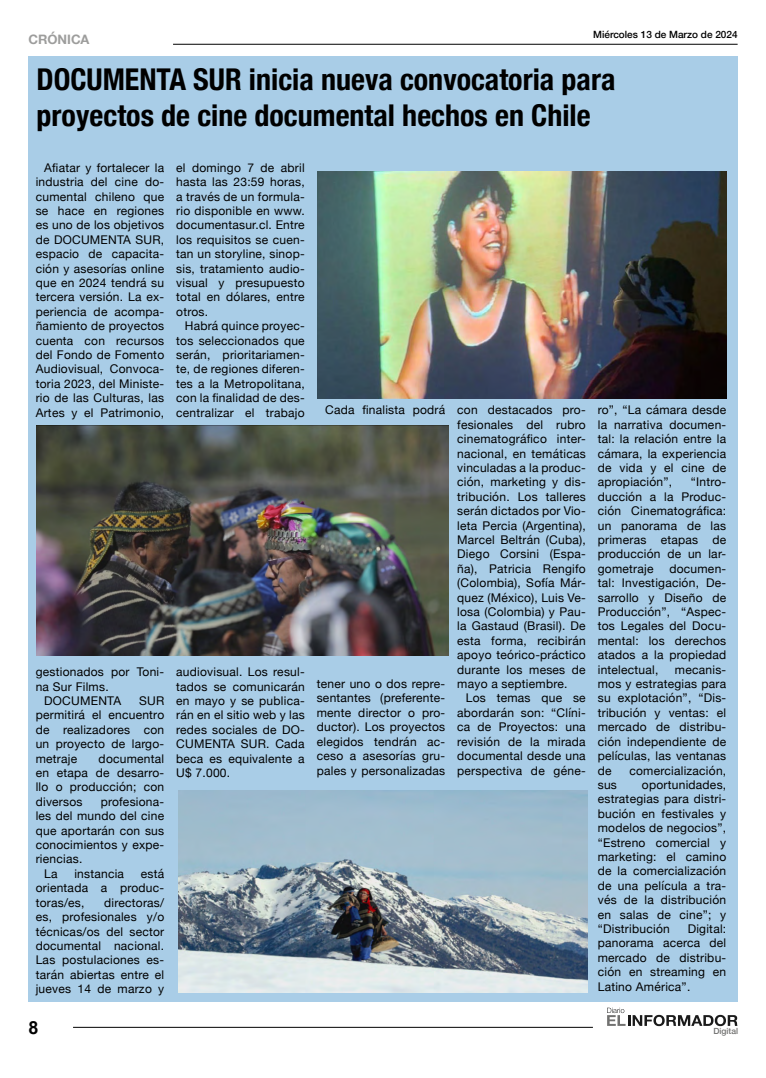
<style>
.page{position:relative;width:766px;height:1078px;background:#fff}
.page>*{position:absolute;margin:0;border:0;box-sizing:border-box;transform-origin:0 0}
.t1{font:700 condensed 30px/36px "Helvetica Neue";color:#000}
.t2{font:700 18px "Arial";color:#000}
.t3{font:700 13px "Helvetica Neue";color:#9d9d9c}
.t4{font:12px/14.4px "Helvetica Neue";letter-spacing:.02em;color:#000;text-align:justify}
.t5{font:500 10px "Helvetica Neue";color:#000}
.t6{font:500 8.5px "Helvetica Neue";color:#717170}
</style>
<div class="page">
<hr style="left:173px;top:44px;width:564px;height:1px;background:#000">
<hr style="left:73px;top:1026px;width:519px;height:1px;background:#000">
<svg style="left:607px;top:1007px;width:130px;height:18px"></svg>
<div style="left:28px;top:57px;width:709px;height:945px;background:#a9cde7"></div>
<hr style="left:233px;top:1077px;width:131px;height:1px;background:#000">
<img style="left:317px;top:172px;width:409px;height:226px">
<img style="left:37px;top:425px;width:411px;height:230px">
<img style="left:179px;top:790px;width:408px;height:202px">
<p class="t3" style="left:28px;top:29px;width:63px">CRÓNICA</p>
<p class="t5" style="left:593px;top:27px;width:146px">Miércoles 13 de Marzo de 2024</p>
<h1 class="t1" style="left:36px;top:59px;width:580px">DOCUMENTA SUR inicia nueva convocatoria para proyectos de cine documental hechos en Chile</h1>
<p class="t4" style="left:36px;top:161px;width:130px;text-indent:9px">Afiatar y fortalecer la industria del cine do&shy;cumental chileno que se hace en regiones es uno de los objetivos de DOCUMENTA SUR, espacio de capacita&shy;ción y asesorías online que en 2024 tendrá su tercera versión. La ex&shy;periencia de acompa&shy;ñamiento de proyectos cuenta con recursos del Fondo de Fomento Audiovisual, Convoca&shy;toria 2023, del Ministe&shy;rio de las Culturas, las Artes y el Patrimonio,</p>
<p class="t4" style="left:176px;top:161px;width:130px">el domingo 7 de abril hasta las 23:59 horas, a través de un formula&shy;rio disponible en www. documentasur.cl. Entre los requisitos se cuen&shy;tan un storyline, sinop&shy;sis, tratamiento audio&shy;visual y presupuesto total en dólares, entre otros.</p>
<p class="t4" style="left:176px;top:319px;width:130px;text-indent:9px">Habrá quince proyec&shy;tos seleccionados que serán, prioritariamen&shy;te, de regiones diferen&shy;tes a la Metropolitana, con la finalidad de des&shy;centralizar el trabajo</p>
<p class="t4" style="left:325px;top:403px;width:121px">Cada finalista podrá</p>
<p class="t4" style="left:36px;top:665px;width:130px">gestionados por Toni-</p>
<p class="t4" style="left:36px;top:679px;width:74px">na Sur Films.</p>
<p class="t4" style="left:44px;top:694px;width:78px">DOCUMENTA</p>
<p class="t4" style="left:36px;top:694px;width:130px;text-indent:103px">SUR permitirá el encuentro de realizadores con un proyecto de largo&shy;metraje</p>
<p class="t4" style="left:36px;top:751px;width:130px;text-indent:63px">documental en etapa de desarro&shy;llo o producción; con diversos</p>
<p class="t4" style="left:101px;top:794px;width:65px">profesiona-</p>
<p class="t4" style="left:36px;top:809px;width:130px">les del mundo del cine</p>
<p class="t4" style="left:36px;top:823px;width:130px">que aportarán con sus</p>
<p class="t4" style="left:36px;top:838px;width:130px">conocimientos y expe-</p>
<p class="t4" style="left:36px;top:852px;width:48px">riencias.</p>
<p class="t4" style="left:44px;top:866px;width:15px">La</p>
<p class="t4" style="left:74px;top:866px;width:51px">instancia</p>
<p class="t4" style="left:36px;top:866px;width:130px;text-indent:105px">está orientada a produc&shy;toras/es,</p>
<p class="t4" style="left:36px;top:895px;width:130px;text-indent:68px">directoras/ es, profesionales y/o técnicas/os del sector documental nacional.<br>Las postulaciones es&shy;tarán abiertas entre el jueves 14 de marzo y</p>
<p class="t4" style="left:176px;top:665px;width:130px">audiovisual. Los resul&shy;tados se comunicarán en mayo y se publica&shy;rán en el sitio web y las redes sociales de DO-CUMENTA SUR. Cada beca es equivalente a U$ 7.000.</p>
<p class="t4" style="left:316px;top:677px;width:130px">tener uno o dos repre&shy;sentantes (preferente&shy;mente director o pro&shy;ductor). Los proyectos elegidos tendrán ac&shy;ceso a asesorías gru&shy;pales y personalizadas</p>
<p class="t4" style="left:457px;top:403px;width:130px">con destacados pro&shy;fesionales del rubro cinematográfico inter&shy;nacional, en temáticas vinculadas a la produc&shy;ción, marketing y dis&shy;tribución. Los talleres serán dictados por Vio&shy;leta Percia (Argentina), Marcel Beltrán (Cuba), Diego Corsini (Espa&shy;ña), Patricia Rengifo (Colombia), Sofía Már&shy;quez (México), Luis Ve&shy;losa (Colombia) y Pau&shy;la Gastaud (Brasil). De esta forma, recibirán apoyo teórico-práctico durante los meses de mayo a septiembre.</p>
<p class="t4" style="left:457px;top:691px;width:130px;text-indent:9px">Los temas que se abordarán son: “Clíni&shy;ca de Proyectos: una revisión de la mirada documental desde una perspectiva de géne-</p>
<p class="t4" style="left:597px;top:403px;width:130px">ro”, “La cámara desde la narrativa documen&shy;tal: la relación entre la cámara, la experiencia de vida y el cine de apropiación”,</p>
<p class="t4" style="left:597px;top:475px;width:130px;text-indent:93px">“Intro&shy;ducción a la Produc&shy;ción Cinematográfica: un panorama de las primeras etapas de producción de un lar&shy;gometraje</p>
<p class="t4" style="left:597px;top:562px;width:130px;text-indent:72px">documen&shy;tal: Investigación, De&shy;sarrollo y Diseño de Producción”, “Aspec&shy;tos Legales del Docu&shy;mental: los derechos atados a la propiedad intelectual,</p>
<p class="t4" style="left:597px;top:662px;width:130px;text-indent:77px">mecanis&shy;mos y estrategias para su explotación”, “Dis&shy;tribución y ventas: el mercado de distribu&shy;ción independiente de películas, las ventanas de</p>
<p class="t4" style="left:629px;top:763px;width:98px">comercialización,</p>
<p class="t4" style="left:597px;top:778px;width:130px;text-indent:44px">oportunidades, estrategias para distri&shy;bución en festivales y modelos de negocios”, “Estreno comercial y marketing: el camino de la comercialización de una película a tra&shy;vés de la distribución en salas de cine”; y “Distribución</p>
<p class="t4" style="left:597px;top:778px;width:21px">sus</p>
<p class="t4" style="left:597px;top:922px;width:130px;text-indent:90px">Digital: panorama acerca del mercado de distribu&shy;ción en streaming en Latino América”.</p>
<h2 class="t2" style="left:28px;top:1015px;width:12px">8</h2>
<p class="t6" style="left:713px;top:1023px;width:26px">Digital</p>
</div>
